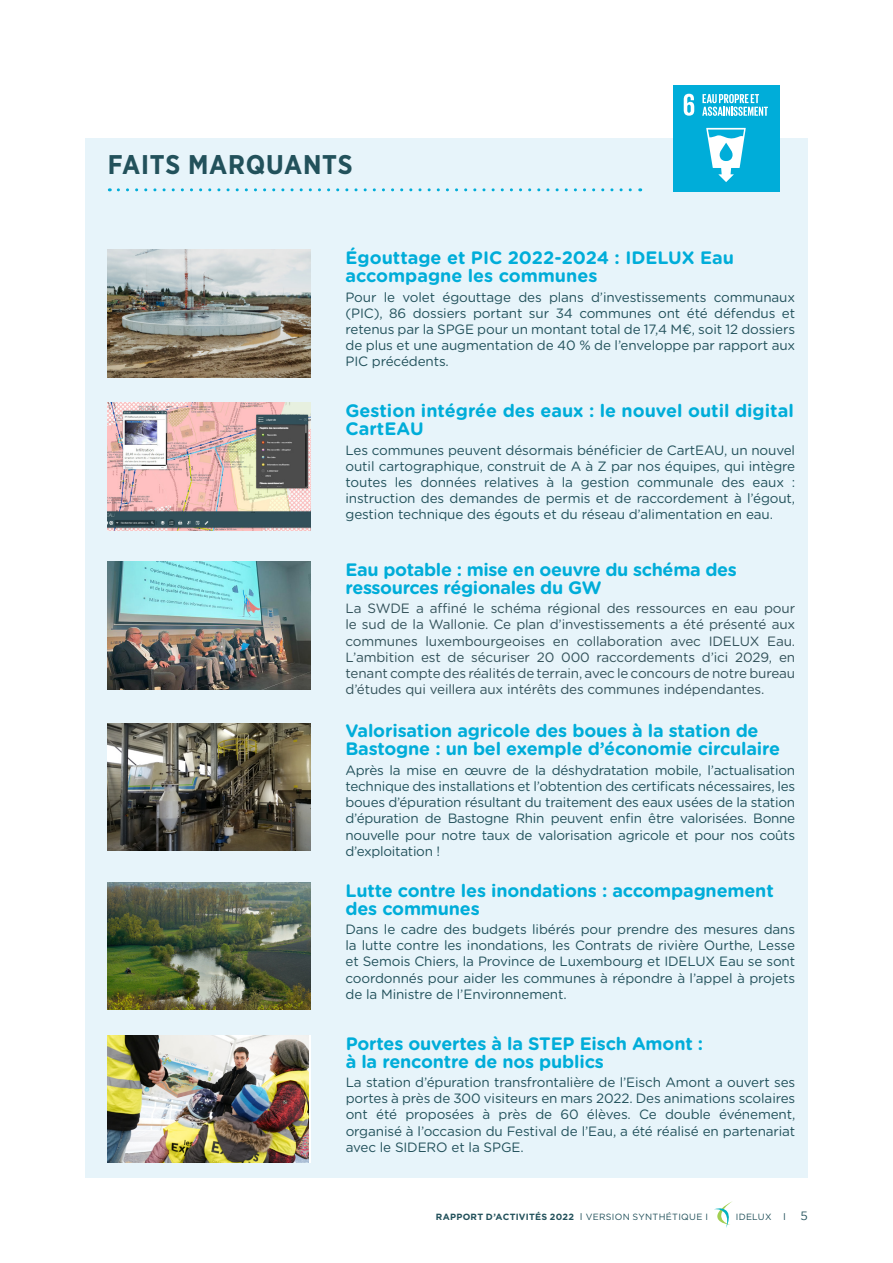
<style>
.page{position:relative;width:893px;height:1263px;background:#fff}
.page>*{position:absolute;margin:0;border:0;box-sizing:border-box;transform-origin:0 0}
.t1{font:700 27px "Gotham Narrow";letter-spacing:.03em;color:#22515b}
.Tt_Fait_marquant{font:700 18px/18px "Gotham Rounded";letter-spacing:-.01em;color:#00add9}
.Commun___Txt_courant{font:13.5px/16.2px "Gotham Rounded";letter-spacing:-.01em;color:#22515b;text-align:justify}
.Commun___Txt_courant-2{font:13.5px/16.2px "Gotham Rounded";letter-spacing:-.01em;color:#325159;text-align:justify}
.t2{font:700 9px "Gotham";letter-spacing:.03em;color:#22515b}
.t3{font:9px "Gotham";letter-spacing:.025em;color:#22515b}
.s1{font-weight:400;font-size:9.75px}
.s2{font-weight:400}
.s3{font-size:9.75px}
.s4{font-size:12px}
</style>
<div class="page">
<div style="left:85px;top:138px;width:723px;height:1040px;background:#e7f4fa"></div>
<svg style="left:714px;top:1201px;width:18px;height:27px"></svg>
<div style="left:673px;top:85px;width:106px;height:106px;background:#00add9"></div>
<svg style="left:706px;top:128px;width:40px;height:54px"></svg>
<svg style="left:684px;top:94px;width:10px;height:22px"></svg>
<svg style="left:702px;top:94px;width:66px;height:22px"></svg>
<img style="left:108px;top:250px;width:203px;height:127px">
<img style="left:108px;top:403px;width:203px;height:128px">
<img style="left:108px;top:561px;width:203px;height:128px">
<img style="left:108px;top:723px;width:203px;height:128px">
<img style="left:108px;top:882px;width:203px;height:128px">
<svg style="left:118px;top:188px;width:523px;height:3px"></svg>
<img style="left:108px;top:1035px;width:201px;height:128px">
<p class="t1" style="left:108px;top:147px;width:246px">FAITS MARQUANTS</p>
<p class="Tt_Fait_marquant" style="left:345px;top:248px;width:390px">Égouttage et PIC 2022-2024 : IDELUX Eau accompagne les communes</p>
<p class="Commun___Txt_courant" style="left:345px;top:288px;width:451px">Pour le volet égouttage des plans d’investissements communaux (PIC), 86 dossiers portant sur 34 communes ont été défendus et retenus par la SPGE pour un montant total de 17,4 M€, soit 12 dossiers de plus et une augmentation de 40 % de l’enveloppe par rapport aux PIC précédents.</p>
<p class="Tt_Fait_marquant" style="left:345px;top:401px;width:450px">Gestion intégrée des eaux : le nouvel outil digital<br>CartEAU</p>
<p class="Commun___Txt_courant" style="left:345px;top:441px;width:451px">Les communes peuvent désormais bénéficier de CartEAU, un nouvel outil cartographique, construit de A à Z par nos équipes, qui intègre toutes les données relatives à la gestion communale des eaux : instruction des demandes de permis et de raccordement à l’égout, gestion technique des égouts et du réseau d’alimentation en eau.</p>
<p class="Tt_Fait_marquant" style="left:345px;top:560px;width:393px">Eau potable : mise en oeuvre du schéma des ressources régionales du GW</p>
<p class="Commun___Txt_courant-2" style="left:345px;top:600px;width:451px">La SWDE a affiné le schéma régional des ressources en eau pour le sud de la Wallonie. Ce plan d’investissements a été présenté aux communes luxembourgeoises en collaboration avec IDELUX Eau.<br>L’ambition est de sécuriser 20 000 raccordements d’ici 2029, en tenant compte des réalités de terrain, avec le concours de notre bureau d’études qui veillera aux intérêts des communes indépendantes.</p>
<p class="Tt_Fait_marquant" style="left:345px;top:721px;width:436px">Valorisation agricole des boues à la station de<br>Bastogne : un bel exemple d’économie circulaire</p>
<p class="Commun___Txt_courant" style="left:345px;top:761px;width:451px">Après la mise en œuvre de la déshydratation mobile, l’actualisation technique des installations et l’obtention des certificats nécessaires, les boues d’épuration résultant du traitement des eaux usées de la station d’épuration de Bastogne Rhin peuvent enfin être valorisées. Bonne nouvelle pour notre taux de valorisation agricole et pour nos coûts d’exploitation !</p>
<p class="Tt_Fait_marquant" style="left:345px;top:881px;width:430px">Lutte contre les inondations : accompagnement des communes</p>
<p class="Commun___Txt_courant" style="left:345px;top:920px;width:451px">Dans le cadre des budgets libérés pour prendre des mesures dans la lutte contre les inondations, les Contrats de rivière Ourthe, Lesse et Semois Chiers, la Province de Luxembourg et IDELUX Eau se sont coordonnés pour aider les communes à répondre à l’appel à projets de la Ministre de l’Environnement.</p>
<p class="Tt_Fait_marquant" style="left:346px;top:1033px;width:359px">Portes ouvertes à la STEP Eisch Amont : à la rencontre de nos publics</p>
<p class="Commun___Txt_courant" style="left:346px;top:1073px;width:451px">La station d’épuration transfrontalière de l’Eisch Amont a ouvert ses portes à près de 300 visiteurs en mars 2022. Des animations scolaires ont été proposées à près de 60 élèves. Ce double événement, organisé à l’occasion du Festival de l’Eau, a été réalisé en partenariat avec le SIDERO et la SPGE.</p>
<p class="t2" style="left:436px;top:1212px;width:274px">RAPPORT D’ACTIVITÉS 2022 <span class="s1">I</span> <span class="s2">VERSION SYNTHÉTIQUE</span> <span class="s2">I</span></p>
<p class="t3" style="left:736px;top:1211px;width:74px">IDELUX <span class="s3">I</span> <span class="s4">5</span></p>
</div>
